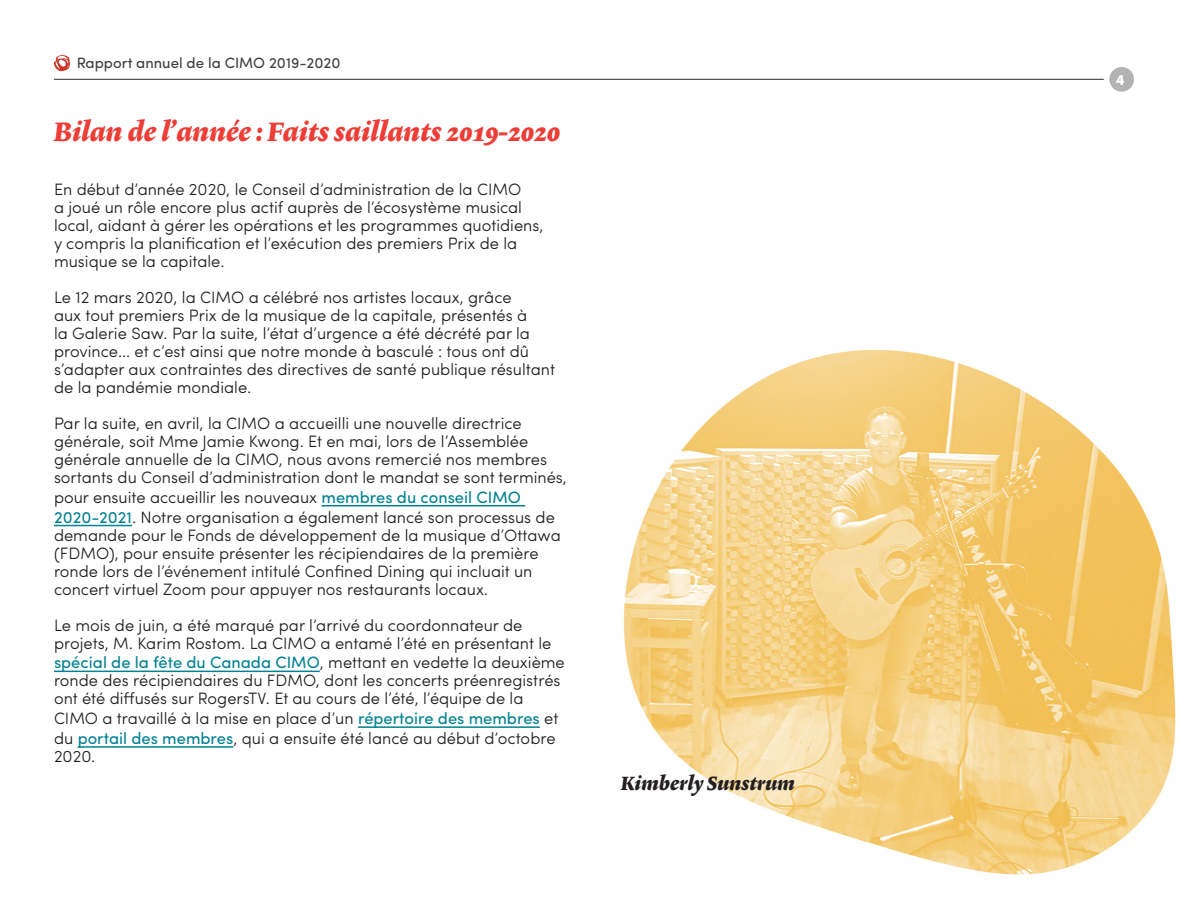
<style>
.page{position:relative;width:1188px;height:918px;background:#fff}
.page>*{position:absolute;margin:0;border:0;box-sizing:border-box;transform-origin:0 0}
.t1{font:500 27px "Lexicon No 2 Italic F";color:#ec3e37}
.t2{font:500 19.5px "Lexicon No 2 Italic F";color:#231f20}
.t3{font:300 16.5px/18px "Sofia Pro";color:#231f20}
.t4{font:15px "Sofia Pro";color:#3f3f3f}
.t5{font:900 15px "Sofia Pro";color:#fff}
.s1{font-weight:400;color:#008292}
</style>
<div class="page">
<svg style="left:54px;top:55px;width:16px;height:16px"></svg>
<hr style="left:54px;top:79px;width:1050px;height:1px;background:#404040">
<div style="left:1109px;top:67px;width:25px;height:25px;background:#b3b3b3;border-radius:50%"></div>
<img style="left:623px;top:349px;width:553px;height:526px">
<hr style="left:322px;top:505px;width:203px;height:1px;background:#008292">
<hr style="left:54px;top:525px;width:78px;height:1px;background:#008292">
<hr style="left:54px;top:671px;width:266px;height:1px;background:#008292">
<hr style="left:358px;top:726px;width:182px;height:2px;background:#008292">
<hr style="left:78px;top:746px;width:155px;height:2px;background:#008292">
<p class="t4" style="left:77px;top:52px;width:265px">Rapport annuel de la CIMO 2019-2020</p>
<p class="t1" style="left:54px;top:116px;width:508px">Bilan de l’année : Faits saillants 2019-2020</p>
<p class="t3" style="left:54px;top:179px;width:491px">En début d’année 2020, le Conseil d’administration de la CIMO<br>a joué un rôle encore plus actif auprès de l’écosystème musical local, aidant à gérer les opérations et les programmes quotidiens, y compris la planification et l’exécution des premiers Prix de la musique se la capitale.</p>
<p class="t3" style="left:54px;top:287px;width:503px">Le 12 mars 2020, la CIMO a célébré nos artistes locaux, grâce<br>aux tout premiers Prix de la musique de la capitale, présentés à<br>la Galerie Saw. Par la suite, l’état d’urgence a été décrété par la province… et c’est ainsi que notre monde à basculé : tous ont dû s’adapter aux contraintes des directives de santé publique résultant de la pandémie mondiale.</p>
<p class="t3" style="left:54px;top:413px;width:514px">Par la suite, en avril, la CIMO a accueilli une nouvelle directrice générale, soit Mme Jamie Kwong. Et en mai, lors de l’Assemblée générale annuelle de la CIMO, nous avons remercié nos membres sortants du Conseil d’administration dont le mandat se sont terminés,</p>
<p class="t3" style="left:54px;top:486px;width:502px;line-height:19.8px">pour ensuite accueillir les nouveaux <span class="s1">membres du conseil CIMO<br>2020-2021</span>. Notre organisation a également lancé son processus de</p>
<p class="t3" style="left:54px;top:525px;width:508px">demande pour le Fonds de développement de la musique d’Ottawa (FDMO), pour ensuite présenter les récipiendaires de la première ronde lors de l’événement intitulé Confined Dining qui incluait un concert virtuel Zoom pour appuyer nos restaurants locaux.</p>
<p class="t3" style="left:54px;top:615px;width:499px">Le mois de juin, a été marqué par l’arrivé du coordonnateur de projets, M. Karim Rostom. La CIMO a entamé l’été en présentant le</p>
<p class="t3" style="left:54px;top:653px;width:512px"><span class="s1">spécial de la fête du Canada CIMO</span>, mettant en vedette la deuxième ronde des récipiendaires du FDMO, dont les concerts préenregistrés ont été diffusés sur RogersTV. Et au cours de l’été, l’équipe de la</p>
<p class="t3" style="left:54px;top:707px;width:506px;line-height:19.8px">CIMO a travaillé à la mise en place d’un <span class="s1">répertoire des membres</span> et du <span class="s1">portail des membres</span>, qui a ensuite été lancé au début d’octobre</p>
<p class="t3" style="left:54px;top:746px;width:43px">2020.</p>
<p class="t2" style="left:621px;top:771px;width:176px">Kimberly Sunstrum</p>
<p class="t5" style="left:1116px;top:67px;width:11px">4</p>
</div>
